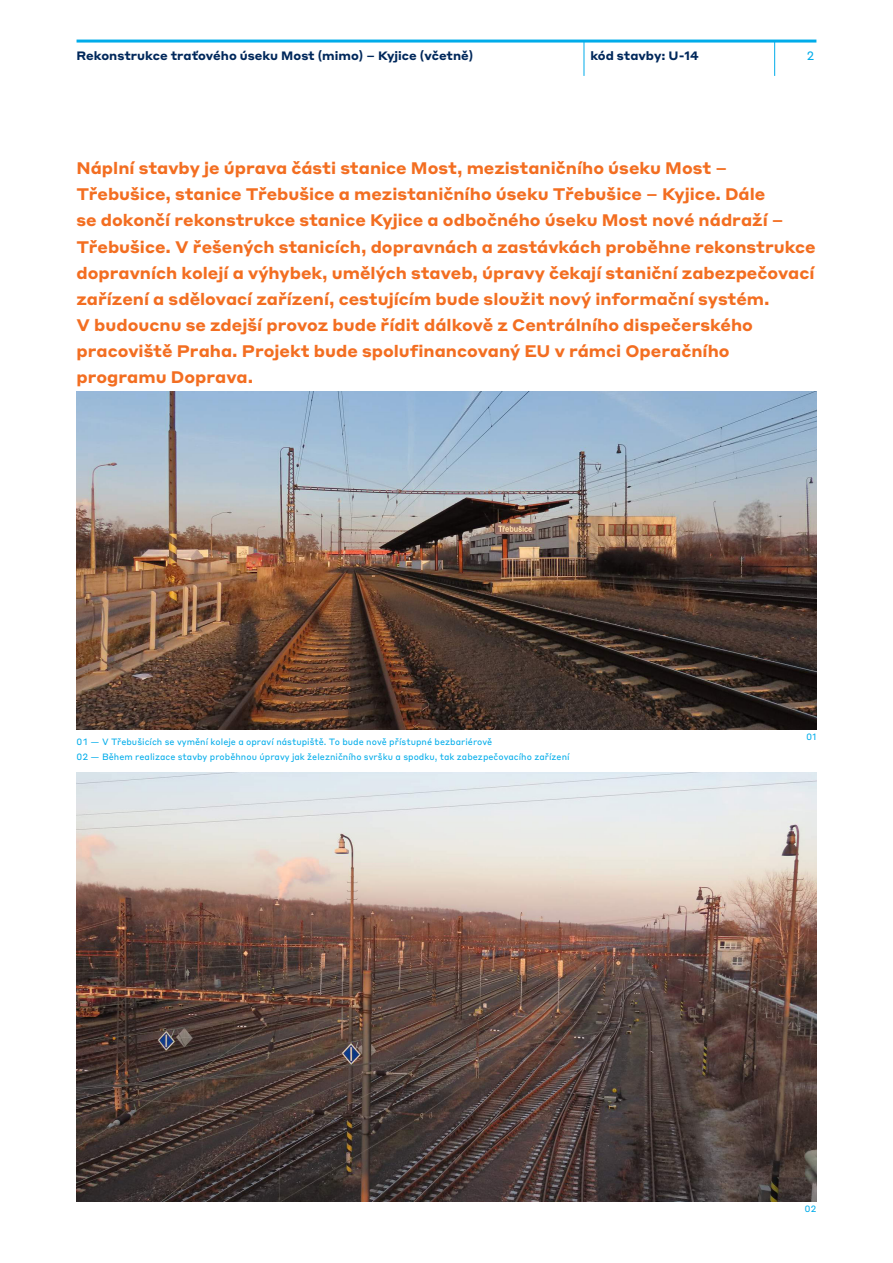
<style>
.page{position:relative;width:893px;height:1263px;background:#fff}
.page>*{position:absolute;margin:0;border:0;box-sizing:border-box;transform-origin:0 0}
.uvod{font:700 16.5px/26.1px "Styrene A";color:#f36e21}
.záhlaví_a_zápatí{font:700 12px "Styrene A";color:#00285b}
.označení_trati{font:700 12px "Styrene A";letter-spacing:-.005em;color:#00285b}
.číslo_stránky{font:12px "Styrene B";color:#00acea}
.číslování_obrázků{font:9px "Styrene B";color:#00acea}
</style>
<div class="page">
<hr style="left:774px;top:42px;width:1px;height:34px;background:#00acea">
<hr style="left:584px;top:42px;width:1px;height:34px;background:#00acea">
<hr style="left:77px;top:40px;width:739px;height:3px;background:#00acea">
<img style="left:77px;top:391px;width:739px;height:338px">
<img style="left:77px;top:772px;width:739px;height:429px">
<p class="záhlaví_a_zápatí" style="left:77px;top:46px;width:398px">Rekonstrukce traťového úseku Most (mimo) – Kyjice (včetně)</p>
<p class="označení_trati" style="left:590px;top:46px;width:110px">kód stavby: U-14</p>
<p class="číslo_stránky" style="left:807px;top:46px;width:9px">2</p>
<p class="uvod" style="left:77px;top:154px;width:741px">Náplní stavby je úprava části stanice Most, mezistaničního úseku Most – Třebušice, stanice Třebušice a mezistaničního úseku Třebušice – Kyjice. Dále<br>se dokončí rekonstrukce stanice Kyjice a odbočného úseku Most nové nádraží – Třebušice. V řešených stanicích, dopravnách a zastávkách proběhne rekonstrukce dopravních kolejí a výhybek, umělých staveb, úpravy čekají staniční zabezpečovací zařízení a sdělovací zařízení, cestujícím bude sloužit nový informační systém.<br>V budoucnu se zdejší provoz bude řídit dálkově z Centrálního dispečerského pracoviště Praha. Projekt bude spolufinancovaný EU v rámci Operačního programu Doprava.</p>
<p class="číslování_obrázků" style="left:77px;top:734px;width:417px">01 — V Třebušicích se vymění koleje a opraví nástupiště. To bude nově přístupné bezbariérově</p>
<p class="číslování_obrázků" style="left:77px;top:750px;width:495px">02 — Během realizace stavby proběhnou úpravy jak železničního svršku a spodku, tak zabezpečovacího zařízení</p>
<p class="číslování_obrázků" style="left:806px;top:730px;width:12px">01</p>
<p class="číslování_obrázků" style="left:805px;top:1202px;width:13px">02</p>
</div>
